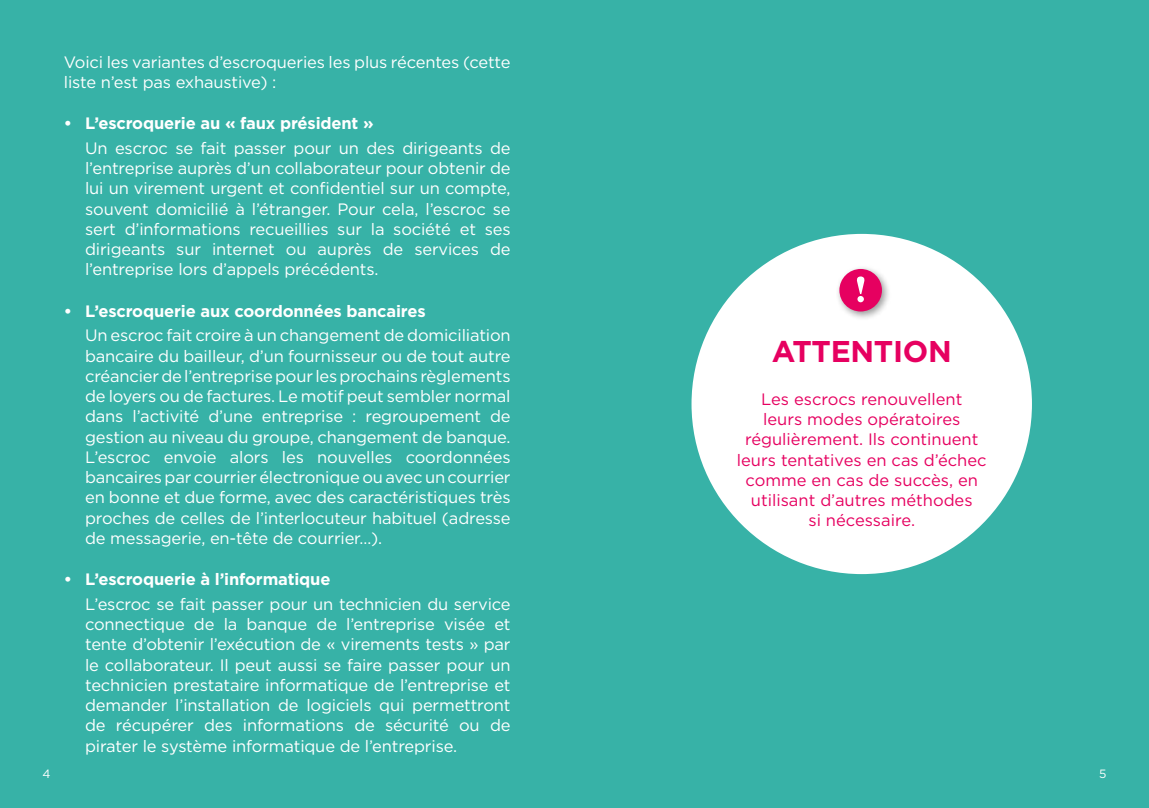
<style>
.page{position:relative;width:1149px;height:808px;background:#fff}
.page>*{position:absolute;margin:0;border:0;box-sizing:border-box;transform-origin:0 0}
.H3_-_attention{font:700 30px "Gotham";letter-spacing:-.01em;color:#e60060}
.texte_intro{font:16.5px/20.2px "Gotham";letter-spacing:-.01em;color:#fff;text-align:justify}
.Texte_attention{font:16.5px/20.2px "Gotham";color:#e60060;text-align:center}
.t1{font:700 16.5px "Gotham";letter-spacing:-.01em;color:#fff}
.t2{font:12px "Gotham";color:#fff}
</style>
<div class="page">
<div style="left:0;top:0;width:1148px;height:808px;background:#37b2a7"></div>
<div style="left:691px;top:234px;width:340px;height:340px;background:#fff;border-radius:50%"></div>
<div style="left:835px;top:265px;width:56px;height:56px;background:#000;opacity:.4"></div>
<div style="left:839px;top:269px;width:42px;height:42px;background:#e60060;border-radius:50%"></div>
<svg style="left:856px;top:276px;width:8px;height:26px"></svg>
<p class="texte_intro" style="left:64px;top:51px;width:448px">Voici les variantes d’escroqueries les plus récentes (cette liste n’est pas exhaustive) :</p>
<p class="t1" style="left:64px;top:112px;width:311px">• L’escroquerie au « faux président »</p>
<p class="texte_intro" style="left:85px;top:137px;width:427px">Un escroc se fait passer pour un des dirigeants de l’entreprise auprès d’un collaborateur pour obtenir de lui un virement urgent et confidentiel sur un compte, souvent domicilié à l’étranger. Pour cela, l’escroc se sert d’informations recueillies sur la société et ses dirigeants sur internet ou auprès de services de l’entreprise lors d’appels précédents.</p>
<p class="t1" style="left:64px;top:300px;width:363px">• L’escroquerie aux coordonnées bancaires</p>
<p class="texte_intro" style="left:85px;top:325px;width:427px">Un escroc fait croire à un changement de domiciliation bancaire du bailleur, d’un fournisseur ou de tout autre créancier de l’entreprise pour les prochains règlements de loyers ou de factures. Le motif peut sembler normal dans l’activité d’une entreprise : regroupement de gestion au niveau du groupe, changement de banque.<br>L’escroc envoie alors les nouvelles coordonnées bancaires par courrier électronique ou avec un courrier en bonne et due forme, avec des caractéristiques très proches de celles de l’interlocuteur habituel (adresse de messagerie, en-tête de courrier…).</p>
<p class="t1" style="left:64px;top:569px;width:268px">• L’escroquerie à l’informatique</p>
<p class="texte_intro" style="left:85px;top:593px;width:427px">L’escroc se fait passer pour un technicien du service connectique de la banque de l’entreprise visée et tente d’obtenir l’exécution de « virements tests » par le collaborateur. Il peut aussi se faire passer pour un technicien prestataire informatique de l’entreprise et demander l’installation de logiciels qui permettront de récupérer des informations de sécurité ou de pirater le système informatique de l’entreprise.</p>
<h3 class="H3_-_attention" style="left:771px;top:332px;width:181px">ATTENTION</h3>
<p class="Texte_attention" style="left:736px;top:389px;width:251px">Les escrocs renouvellent<br>leurs modes opératoires régulièrement. Ils continuent leurs tentatives en cas d’échec comme en cas de succès, en utilisant d’autres méthodes<br>si nécessaire.</p>
<p class="t2" style="left:43px;top:766px;width:10px">4</p>
<p class="t2" style="left:1098px;top:766px;width:9px">5</p>
</div>
